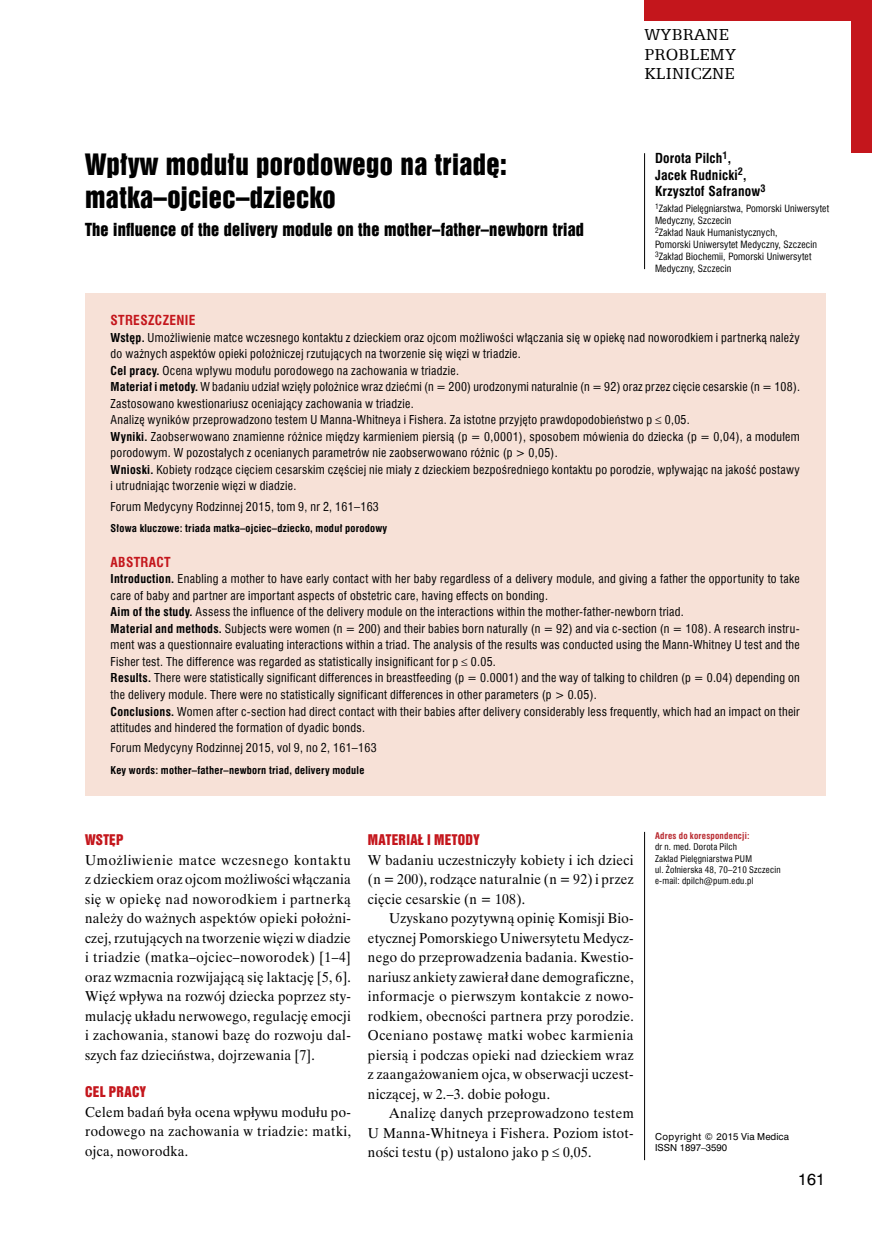
<style>
.page{position:relative;width:872px;height:1234px;background:#fff}
.page>*{position:absolute;margin:0;border:0;box-sizing:border-box;transform-origin:0 0}
.t1{font:27px/33px "Swis 921 EU";letter-spacing:.01em;color:#000}
.t2{font:18px/19.5px "Egyptian 505 EU";letter-spacing:.015em;color:#000}
.t3{font:16.5px "Swis 921 EU";letter-spacing:.01em;color:#000}
.t4{font:15px "Swis 721 PL";color:#000}
.t5{font:14.25px/19.5px "Time Ibis EE";letter-spacing:.025em;color:#000;text-align:justify;scale:.95 1}
.t6{font:700 13.5px/16.5px "Swis 721 Cn EU";letter-spacing:.01em;color:#000}
.t7{font:13.5px "Swis 921 EU";letter-spacing:.025em;color:#c4161c}
.t8{font:700 13.5px "Swis 721 Cn EU";letter-spacing:.025em;color:#c4161c}
.t9{font:12px/16.5px "Swis 721 Cn EU";letter-spacing:.025em;color:#000}
.t10{font:700 10.5px "Swis 721 Cn EU";letter-spacing:.025em;color:#000}
.t11{font:9.75px/11.9px "Swis 721 Cn EU";letter-spacing:.01em;color:#000}
.t12{font:9px/11.1px "Swis 721 Cn EU";letter-spacing:.025em;color:#000}
.t13{font:9px/10.8px "Swis 721 PL";color:#000}
.t14{font:700 9px "Swis 721 Cn EU";letter-spacing:.025em;color:#b8292f}
.s1{font-weight:700}
</style>
<div class="page">
<hr style="left:644px;top:153px;width:1px;height:1006px;background:#000">
<div style="left:644px;top:0;width:228px;height:21px;background:#c4161c"></div>
<div style="left:850px;top:0;width:22px;height:153px;background:#c4161c"></div>
<div style="left:639px;top:269px;width:12px;height:562px;background:#fff"></div>
<div style="left:85px;top:294px;width:740px;height:502px;background:#f7e1d7"></div>
<h1 class="t1" style="left:85px;top:147px;width:423px">Wpływ modułu porodowego na triadę: matka–ojciec–dziecko</h1>
<h3 class="t3" style="left:85px;top:219px;width:500px">The influence of the delivery module on the mother–father–newborn triad</h3>
<h2 class="t2" style="left:644px;top:24px;width:93px">WYBRANE<br>PROBLEMY<br>KLINICZNE</h2>
<p class="t6" style="left:655px;top:151px;width:112px">Dorota Pilch<sup>1</sup>,<br>Jacek Rudnicki<sup>2</sup>,<br>Krzysztof Safranow<sup>3</sup></p>
<p class="t11" style="left:655px;top:203px;width:175px"><sup>1</sup>Zakład Pielęgniarstwa, Pomorski Uniwersytet Medyczny, Szczecin<br><sup>2</sup>Zakład Nauk Humanistycznych,<br>Pomorski Uniwersytet Medyczny, Szczecin <sup>3</sup>Zakład Biochemii, Pomorski Uniwersytet Medyczny, Szczecin</p>
<p class="t8" style="left:111px;top:312px;width:86px">STRESZCZENIE</p>
<p class="t9" style="left:111px;top:329px;width:691px"><span class="s1">Wstęp.</span> Umożliwienie matce wczesnego kontaktu z dzieckiem oraz ojcom możliwości włączania się w opiekę nad noworodkiem i partnerką należy do ważnych aspektów opieki położniczej rzutujących na tworzenie się więzi w triadzie.<br><span class="s1">Cel pracy.</span> Ocena wpływu modułu porodowego na zachowania w triadzie.<br><span class="s1">Materiał i metody.</span> W badaniu udział wzięły położnice wraz dziećmi (n = 200) urodzonymi naturalnie (n = 92) oraz przez cięcie cesarskie (n = 108).<br>Zastosowano kwestionariusz oceniający zachowania w triadzie.<br>Analizę wyników przeprowadzono testem U Manna-Whitneya i Fishera. Za istotne przyjęto prawdopodobieństwo p ≤ 0,05.<br><span class="s1">Wyniki.</span> Zaobserwowano znamienne różnice między karmieniem piersią (p = 0,0001), sposobem mówienia do dziecka (p = 0,04), a modułem porodowym. W pozostałych z ocenianych parametrów nie zaobserwowano różnic (p &gt; 0,05).<br><span class="s1">Wnioski.</span> Kobiety rodzące cięciem cesarskim częściej nie miały z dzieckiem bezpośredniego kontaktu po porodzie, wpływając na jakość postawy i utrudniając tworzenie więzi w diadzie.</p>
<p class="t9" style="left:111px;top:498px;width:270px">Forum Medycyny Rodzinnej 2015, tom 9, nr 2, 161–163</p>
<p class="t10" style="left:111px;top:522px;width:278px">Słowa kluczowe: triada matka–ojciec–dziecko, moduł porodowy</p>
<p class="t8" style="left:111px;top:553px;width:62px">ABSTRACT</p>
<p class="t9" style="left:111px;top:570px;width:690px"><span class="s1">Introduction.</span> Enabling a mother to have early contact with her baby regardless of a delivery module, and giving a father the opportunity to take care of baby and partner are important aspects of obstetric care, having effects on bonding.<br><span class="s1">Aim of the study.</span> Assess the influence of the delivery module on the interactions within the mother-father-newborn triad.<br><span class="s1">Material and methods.</span> Subjects were women (n = 200) and their babies born naturally (n = 92) and via c-section (n = 108). A research instru&shy;ment was a questionnaire evaluating interactions within a triad. The analysis of the results was conducted using the Mann-Whitney U test and the Fisher test. The difference was regarded as statistically insignificant for p ≤ 0.05.<br><span class="s1">Results.</span> There were statistically significant differences in breastfeeding (p = 0.0001) and the way of talking to children (p = 0.04) depending on the delivery module. There were no statistically significant differences in other parameters (p &gt; 0.05).<br><span class="s1">Conclusions.</span> Women after c-section had direct contact with their babies after delivery considerably less frequently, which had an impact on their attitudes and hindered the formation of dyadic bonds.</p>
<p class="t9" style="left:111px;top:739px;width:268px">Forum Medycyny Rodzinnej 2015, vol 9, no 2, 161–163</p>
<p class="t10" style="left:111px;top:763px;width:255px">Key words: mother–father–newborn triad, delivery module</p>
<p class="t7" style="left:85px;top:830px;width:40px">WSTĘP</p>
<p class="t5" style="left:85px;top:849px;width:281px">Umożliwienie matce wczesnego kontaktu z dzieckiem oraz ojcom możliwości włączania się w opiekę nad noworodkiem i partnerką należy do ważnych aspektów opieki położni&shy;czej, rzutujących na tworzenie więzi w diadzie i triadzie (matka–ojciec–noworodek) [1–4] oraz wzmacnia rozwijającą się laktację [5, 6].<br>Więź wpływa na rozwój dziecka poprzez sty&shy;mulację układu nerwowego, regulację emocji i zachowania, stanowi bazę do rozwoju dal&shy;szych faz dzieciństwa, dojrzewania [7].</p>
<p class="t7" style="left:85px;top:1082px;width:63px">CEL PRACY</p>
<p class="t5" style="left:85px;top:1101px;width:281px">Celem badań była ocena wpływu modułu po&shy;rodowego na zachowania w triadzie: matki, ojca, noworodka.</p>
<p class="t7" style="left:368px;top:830px;width:113px">MATERIAŁ I METODY</p>
<p class="t5" style="left:368px;top:849px;width:281px">W badaniu uczestniczyły kobiety i ich dzieci (n = 200), rodzące naturalnie (n = 92) i przez cięcie cesarskie (n = 108).</p>
<p class="t5" style="left:368px;top:908px;width:281px;text-indent:21px">Uzyskano pozytywną opinię Komisji Bio&shy;etycznej Pomorskiego Uniwersytetu Medycz&shy;nego do przeprowadzenia badania. Kwestio&shy;nariusz ankiety zawierał dane demograficzne, informacje o pierwszym kontakcie z nowo&shy;rodkiem, obecności partnera przy porodzie.<br>Oceniano postawę matki wobec karmienia piersią i podczas opieki nad dzieckiem wraz z zaangażowaniem ojca, w obserwacji uczest&shy;niczącej, w 2.–3. dobie połogu.</p>
<p class="t5" style="left:368px;top:1103px;width:281px;text-indent:21px">Analizę danych przeprowadzono testem U Manna-Whitneya i Fishera. Poziom istot&shy;ności testu (p) ustalono jako p ≤ 0,05.</p>
<p class="t14" style="left:655px;top:830px;width:96px">Adres do korespondencji:</p>
<p class="t12" style="left:655px;top:841px;width:127px">dr n. med. Dorota Pilch<br>Zakład Pielęgniarstwa PUM<br>ul. Żołnierska 48, 70–210 Szczecin e-mail: dpilch@pum.edu.pl</p>
<p class="t13" style="left:655px;top:1130px;width:135px">Copyright © 2015 Via Medica<br>ISSN 1897–3590</p>
<p class="t4" style="left:798px;top:1169px;width:29px">161</p>
</div>
